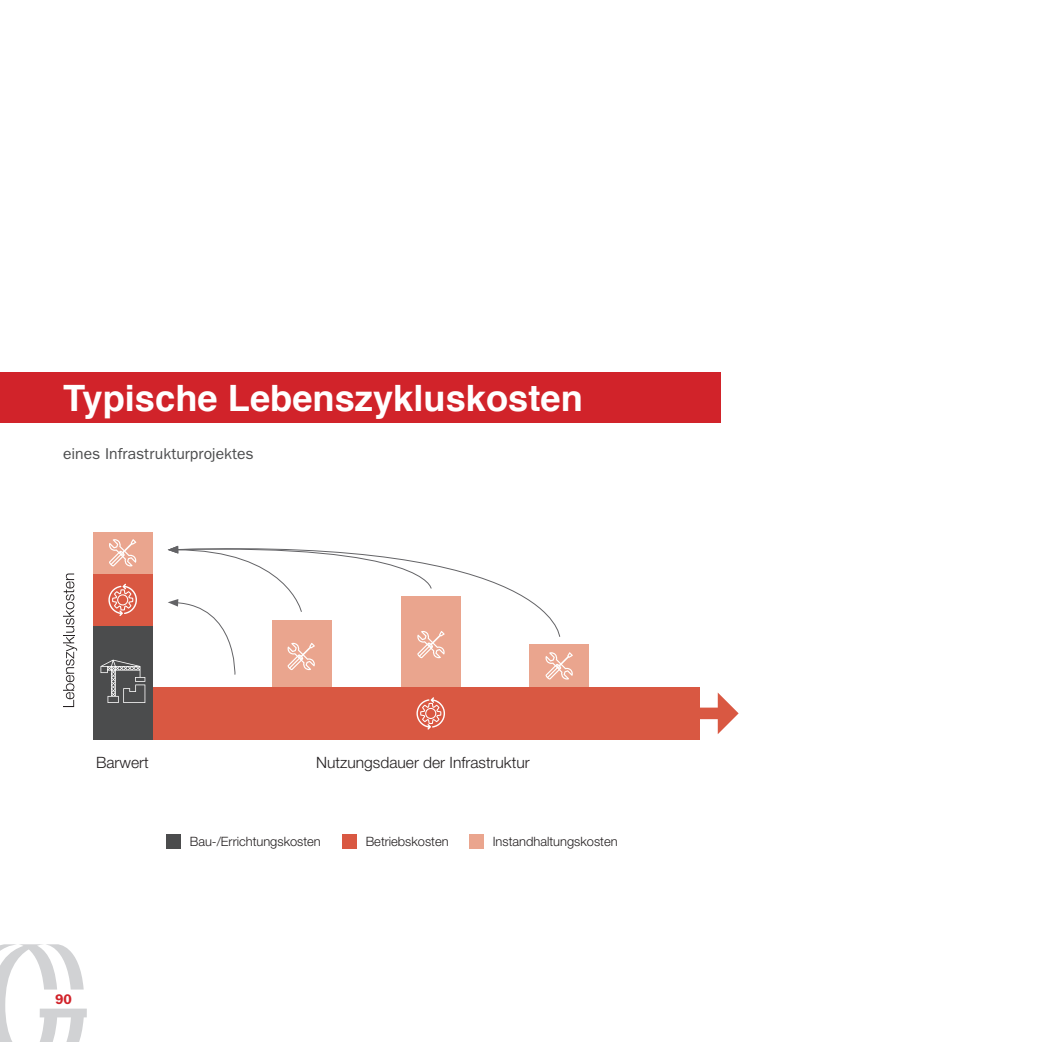
<style>
.page{position:relative;width:1042px;height:1042px;background:#fff}
.page>*{position:absolute;margin:0;border:0;box-sizing:border-box;transform-origin:0 0}
.t1{font:700 36.23px "Helvetica";color:#fff}
.Fließtext{font:15.75px "Franklin Gothic";color:#4b4c4d}
.t2{font:300 15.58px "Helvetica Neue LT Std";color:#231f20}
.t3{font:600 14px "Franklin Gothic";color:#d1232a}
.t4{font:300 12.95px "Helvetica Neue LT Std";color:#231f20}
</style>
<div class="page">
<svg style="left:0;top:944px;width:87px;height:98px"></svg>
<div style="left:0;top:372px;width:721px;height:51px;background:#d1232a"></div>
<div style="left:153px;top:687px;width:546px;height:53px;background:#d95842"></div>
<div style="left:93px;top:626px;width:60px;height:114px;background:#4b4c4d"></div>
<div style="left:93px;top:573px;width:60px;height:53px;background:#d95842"></div>
<div style="left:93px;top:532px;width:60px;height:41px;background:#eaa58e"></div>
<div style="left:272px;top:620px;width:60px;height:67px;background:#eaa58e"></div>
<div style="left:529px;top:644px;width:60px;height:43px;background:#eaa58e"></div>
<div style="left:401px;top:596px;width:59px;height:91px;background:#eaa58e"></div>
<svg style="left:699px;top:692px;width:39px;height:42px"></svg>
<svg style="left:63px;top:573px;width:14px;height:134px"></svg>
<svg style="left:109px;top:539px;width:28px;height:27px"></svg>
<svg style="left:108px;top:584px;width:29px;height:32px"></svg>
<svg style="left:416px;top:697px;width:29px;height:32px"></svg>
<svg style="left:100px;top:660px;width:45px;height:43px"></svg>
<div style="left:166px;top:834px;width:15px;height:15px;background:#4b4c4d"></div>
<div style="left:342px;top:834px;width:15px;height:15px;background:#d95842"></div>
<div style="left:469px;top:834px;width:15px;height:15px;background:#eaa58e"></div>
<svg style="left:168px;top:545px;width:405px;height:134px"></svg>
<p class="t1" style="left:63px;top:369px;width:521px">Typische Lebenszykluskosten</p>
<p class="Fließtext" style="left:63px;top:445px;width:192px">eines Infrastrukturprojektes</p>
<p class="t2" style="left:96px;top:752px;width:54px">Barwert</p>
<p class="t2" style="left:316px;top:752px;width:215px">Nutzungsdauer der Infrastruktur</p>
<p class="t3" style="left:55px;top:990px;width:18px">90</p>
<p class="t4" style="left:190px;top:833px;width:133px">Bau-/Errichtungskosten</p>
<p class="t4" style="left:366px;top:833px;width:84px">Betriebskosten</p>
<p class="t4" style="left:493px;top:833px;width:126px">Instandhaltungskosten</p>
</div>
